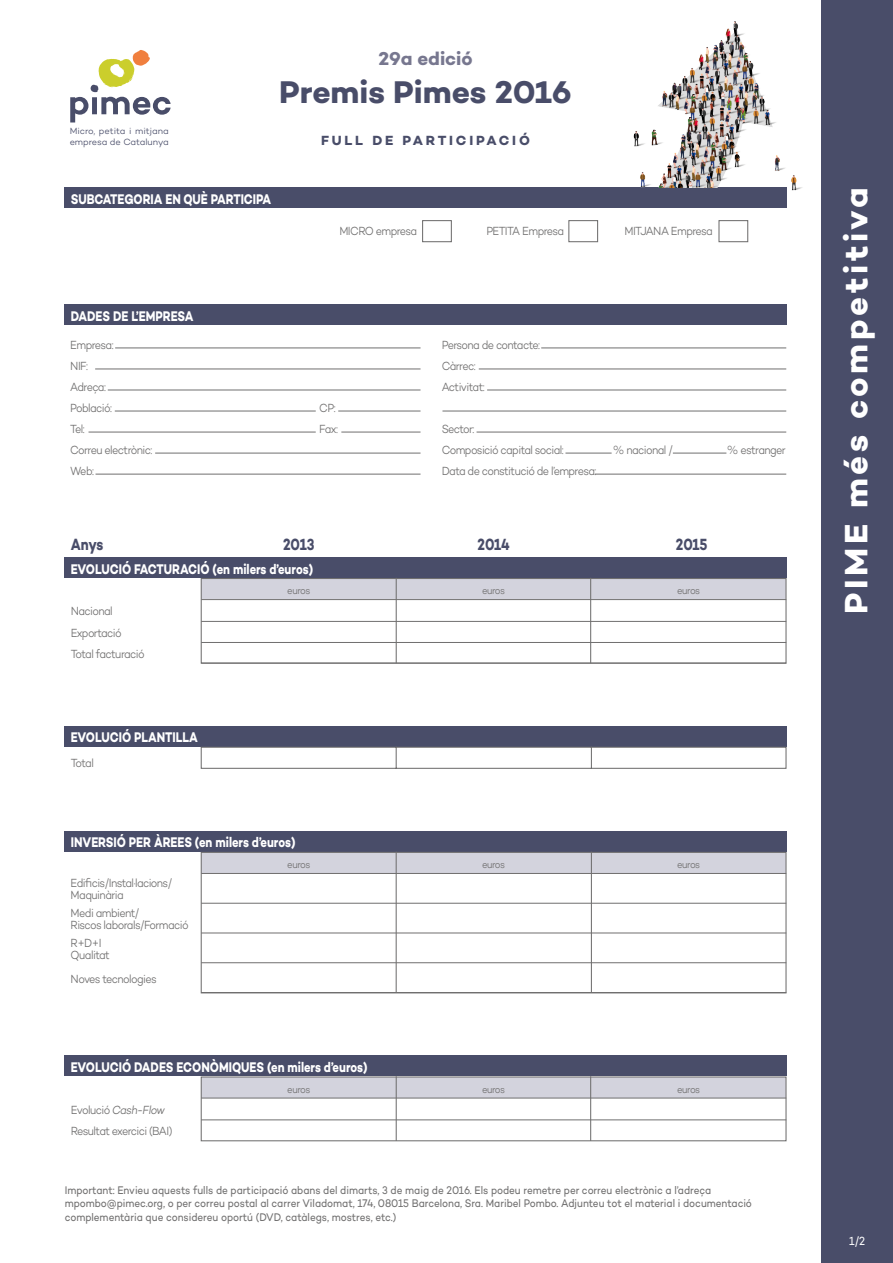
<style>
.page{position:relative;width:893px;height:1263px;background:#fff}
.page>*{position:absolute;margin:0;border:0;box-sizing:border-box;transform-origin:0 0}
.t1{font:700 33px "Campton";letter-spacing:.11em;color:#fff}
.t2{font:700 31.95px "Campton";color:#494d69}
.t3{font:700 18.9px "Campton";letter-spacing:-.005em;color:#77778f}
.t4{font:700 16.5px "Campton";letter-spacing:-.005em;color:#494d69;scale:.8 1}
.t5{font:700 14.25px "Campton";letter-spacing:-.005em;color:#fff;scale:.8 1}
.t6{font:700 13.5px "Campton";letter-spacing:.21em;color:#494d69}
.t7{font:300 12px/21px "Campton";letter-spacing:-.06em;color:#706f6f;scale:.9 1}
.t8{font:12px "Campton";color:#fff;scale:.89 1}
.t9{font:11.25px/13.5px "Campton";letter-spacing:-.005em;color:#706f6f;scale:.89 1}
.t10{font:300 10.5px "Campton";letter-spacing:-.055em;color:#706f6f;scale:.9 1}
.t11{font:300 9.15px/10.9px "Campton";color:#494d69}
.s1{font-style:italic}
</style>
<div class="page">
<div style="left:821px;top:0;width:72px;height:1263px;background:#494d69"></div>
<div style="left:64px;top:831px;width:723px;height:21px;background:#494d69"></div>
<svg style="left:200px;top:851px;width:587px;height:143px"></svg>
<hr style="left:201px;top:873px;width:585px;height:1px;background:#706f6f">
<hr style="left:396px;top:852px;width:1px;height:140px;background:#706f6f">
<hr style="left:591px;top:852px;width:1px;height:140px;background:#706f6f">
<hr style="left:201px;top:903px;width:585px;height:1px;background:#706f6f">
<hr style="left:201px;top:933px;width:585px;height:1px;background:#706f6f">
<hr style="left:201px;top:962px;width:585px;height:1px;background:#706f6f">
<hr style="left:201px;top:992px;width:585px;height:1px;background:#706f6f">
<div style="left:64px;top:726px;width:723px;height:21px;background:#494d69"></div>
<svg style="left:200px;top:746px;width:587px;height:23px"></svg>
<div style="left:64px;top:557px;width:723px;height:21px;background:#494d69"></div>
<div style="left:201px;top:578px;width:585px;height:21px;background:#d3d3dd"></div>
<div style="left:201px;top:578px;width:585px;height:86px;border:1px solid #706f6f"></div>
<hr style="left:201px;top:599px;width:585px;height:1px;background:#706f6f">
<hr style="left:201px;top:621px;width:585px;height:1px;background:#706f6f">
<hr style="left:201px;top:663px;width:585px;height:1px;background:#706f6f">
<hr style="left:201px;top:642px;width:585px;height:1px;background:#706f6f">
<hr style="left:396px;top:578px;width:1px;height:85px;background:#706f6f">
<hr style="left:590px;top:578px;width:1px;height:85px;background:#706f6f">
<div style="left:64px;top:1055px;width:723px;height:21px;background:#494d69"></div>
<div style="left:201px;top:1077px;width:585px;height:21px;background:#d3d3dd"></div>
<div style="left:201px;top:1076px;width:585px;height:65px;border:1px solid #706f6f"></div>
<hr style="left:201px;top:1098px;width:585px;height:1px;background:#706f6f">
<hr style="left:201px;top:1119px;width:585px;height:1px;background:#706f6f">
<hr style="left:396px;top:1076px;width:1px;height:65px;background:#706f6f">
<hr style="left:590px;top:1076px;width:1px;height:65px;background:#706f6f">
<div style="left:64px;top:187px;width:723px;height:21px;background:#494d69"></div>
<div style="left:422px;top:220px;width:30px;height:22px;border:1px solid #706f6f"></div>
<div style="left:568px;top:220px;width:30px;height:22px;border:1px solid #706f6f"></div>
<div style="left:718px;top:220px;width:30px;height:22px;border:1px solid #706f6f"></div>
<div style="left:64px;top:304px;width:723px;height:21px;background:#494d69"></div>
<hr style="left:115px;top:348px;width:306px;height:1px;background:#706f6f">
<hr style="left:541px;top:348px;width:245px;height:1px;background:#706f6f">
<hr style="left:95px;top:369px;width:326px;height:1px;background:#706f6f">
<hr style="left:487px;top:390px;width:299px;height:1px;background:#706f6f">
<hr style="left:479px;top:369px;width:307px;height:1px;background:#706f6f">
<hr style="left:442px;top:411px;width:344px;height:1px;background:#706f6f">
<hr style="left:565px;top:453px;width:47px;height:1px;background:#706f6f">
<hr style="left:673px;top:453px;width:53px;height:1px;background:#706f6f">
<hr style="left:108px;top:390px;width:313px;height:1px;background:#706f6f">
<hr style="left:338px;top:411px;width:83px;height:1px;background:#706f6f">
<hr style="left:341px;top:432px;width:80px;height:1px;background:#706f6f">
<hr style="left:115px;top:411px;width:201px;height:1px;background:#706f6f">
<hr style="left:89px;top:432px;width:227px;height:1px;background:#706f6f">
<hr style="left:96px;top:474px;width:325px;height:1px;background:#706f6f">
<hr style="left:595px;top:474px;width:191px;height:1px;background:#706f6f">
<hr style="left:155px;top:453px;width:266px;height:1px;background:#706f6f">
<hr style="left:477px;top:432px;width:309px;height:1px;background:#706f6f">
<svg style="left:70px;top:50px;width:101px;height:72px"></svg>
<img style="left:640px;top:21px;width:136px;height:166px">
<img style="left:733px;top:151px;width:69px;height:40px">
<img style="left:633px;top:130px;width:23px;height:23px">
<img style="left:649px;top:125px;width:16px;height:22px">
<p class="t11" style="left:70px;top:126px;width:101px">Micro, petita i mitjana empresa de Catalunya</p>
<h3 class="t3" style="left:378px;top:47px;width:96px">29a edició</h3>
<h2 class="t2" style="left:279px;top:72px;width:294px">Premis Pimes 2016</h2>
<p class="t6" style="left:321px;top:132px;width:210px">FULL DE PARTICIPACIÓ</p>
<p class="t5" style="left:71px;top:190px;width:252px">SUBCATEGORIA EN QUÈ PARTICIPA</p>
<p class="t7" style="left:339px;top:220px;width:88px">MICRO empresa</p>
<p class="t7" style="left:486px;top:220px;width:88px">PETITA Empresa</p>
<p class="t7" style="left:624px;top:220px;width:100px">MITJANA Empresa</p>
<p class="t5" style="left:71px;top:307px;width:155px">DADES DE L’EMPRESA</p>
<p class="t7" style="left:70px;top:334px;width:50px">Empresa:<br>NIF:<br>Adreça:<br>Població:</p>
<p class="t7" style="left:319px;top:397px;width:20px">CP:</p>
<p class="t7" style="left:70px;top:418px;width:18px">Tel:</p>
<p class="t7" style="left:319px;top:418px;width:22px">Fax:</p>
<p class="t7" style="left:70px;top:439px;width:93px">Correu electrònic:<br>Web:</p>
<p class="t7" style="left:442px;top:334px;width:111px">Persona de contacte:<br>Càrrec:<br>Activitat:</p>
<p class="t7" style="left:442px;top:418px;width:137px">Sector:<br>Composició capital social:</p>
<p class="t7" style="left:442px;top:460px;width:173px">Data de constitució de l’empresa:</p>
<p class="t7" style="left:613px;top:439px;width:68px">% nacional /</p>
<p class="t7" style="left:727px;top:439px;width:67px">% estranger</p>
<h3 class="t4" style="left:71px;top:533px;width:42px">Anys</h3>
<h3 class="t4" style="left:283px;top:533px;width:40px">2013</h3>
<h3 class="t4" style="left:478px;top:533px;width:42px">2014</h3>
<h3 class="t4" style="left:676px;top:533px;width:41px">2015</h3>
<p class="t5" style="left:71px;top:559px;width:304px">EVOLUCIÓ FACTURACIÓ (en milers d’euros)</p>
<p class="t10" style="left:287px;top:584px;width:27px">euros</p>
<p class="t10" style="left:482px;top:584px;width:27px">euros</p>
<p class="t10" style="left:677px;top:584px;width:27px">euros</p>
<p class="t7" style="left:71px;top:601px;width:84px">Nacional<br>Exportació<br>Total facturació</p>
<p class="t5" style="left:71px;top:728px;width:160px">EVOLUCIÓ PLANTILLA</p>
<p class="t7" style="left:71px;top:752px;width:27px">Total</p>
<p class="t5" style="left:71px;top:833px;width:282px">INVERSIÓ PER ÀREES (en milers d’euros)</p>
<p class="t7" style="left:71px;top:877px;width:114px;line-height:12px">Edificis/Instal·lacions/<br>Maquinària</p>
<p class="t7" style="left:71px;top:907px;width:133px;line-height:12px">Medi ambient/<br>Riscos laborals/Formació</p>
<p class="t7" style="left:71px;top:937px;width:45px;line-height:12px">R+D+I<br>Qualitat</p>
<p class="t7" style="left:71px;top:969px;width:97px">Noves tecnologies</p>
<p class="t10" style="left:287px;top:857px;width:27px">euros</p>
<p class="t10" style="left:482px;top:857px;width:27px">euros</p>
<p class="t10" style="left:677px;top:857px;width:27px">euros</p>
<p class="t5" style="left:71px;top:1058px;width:373px">EVOLUCIÓ DADES ECONÒMIQUES (en milers d’euros)</p>
<p class="t10" style="left:287px;top:1082px;width:27px">euros</p>
<p class="t10" style="left:482px;top:1082px;width:27px">euros</p>
<p class="t10" style="left:677px;top:1082px;width:27px">euros</p>
<p class="t7" style="left:71px;top:1099px;width:115px">Evolució <span class="s1">Cash-Flow<br></span>Resultat exercici (BAI)</p>
<p class="t9" style="left:65px;top:1183px;width:774px">Important: Envieu aquests fulls de participació abans del dimarts, 3 de maig de 2016. Els podeu remetre per correu electrònic a l’adreça mpombo@pimec.org, o per correu postal al carrer Viladomat, 174, 08015 Barcelona, Sra. Maribel Pombo. Adjunteu tot el material i documentació complementària que considereu oportú (DVD, catàlegs, mostres, etc.)</p>
<h1 class="t1" style="left:835px;top:614px;width:428px;rotate:-90deg">PIME més competitiva</h1>
<p class="t8" style="left:849px;top:1233px;width:19px">1/2</p>
</div>
